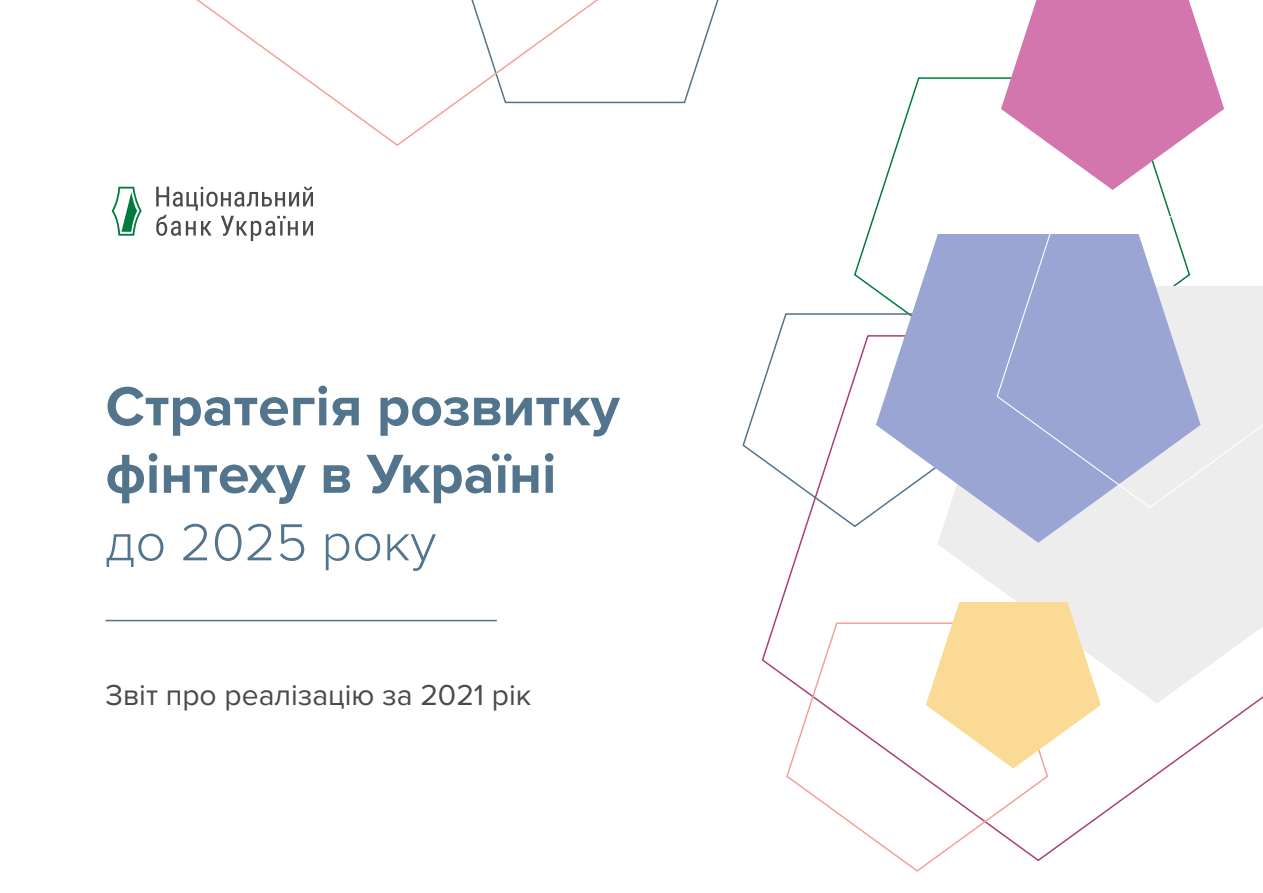
<style>
.page{position:relative;width:1263px;height:893px;background:#fff}
.page>*{position:absolute;margin:0;border:0;box-sizing:border-box;transform-origin:0 0}
.t1{font:700 57px/67.5px "Proxima Nova";color:#52748d}
.t2{font:300 54px "Proxima Nova";color:#52748d}
.t3{font:30px "Proxima Nova";color:#4a4a49}
</style>
<div class="page">
<svg style="left:854px;top:77px;width:317px;height:214px"></svg>
<svg style="left:742px;top:313px;width:134px;height:215px"></svg>
<svg style="left:1001px;top:0;width:223px;height:190px"></svg>
<svg style="left:938px;top:509px;width:325px;height:194px;fill:#ededed"></svg>
<svg style="left:876px;top:234px;width:325px;height:309px;fill:#9aa5d4"></svg>
<svg style="left:785px;top:622px;width:264px;height:250px"></svg>
<svg style="left:996px;top:216px;width:267px;height:293px;background:#bfc5e0"></svg>
<svg style="left:616px;top:0;width:103px;height:104px"></svg>
<svg style="left:196px;top:0;width:420px;height:146px"></svg>
<svg style="left:926px;top:602px;width:175px;height:166px"></svg>
<svg style="left:156px;top:187px;width:157px;height:54px"></svg>
<svg style="left:112px;top:187px;width:30px;height:49px"></svg>
<hr style="left:106px;top:620px;width:391px;height:1px;background:#52748d">
<p class="t1" style="left:106px;top:375px;width:516px">Стратегія розвитку фінтеху в Україні</p>
<p class="t2" style="left:106px;top:510px;width:332px">до 2025 року</p>
<p class="t3" style="left:106px;top:677px;width:427px">Звіт про реалізацію за 2021 рік</p>
</div>
